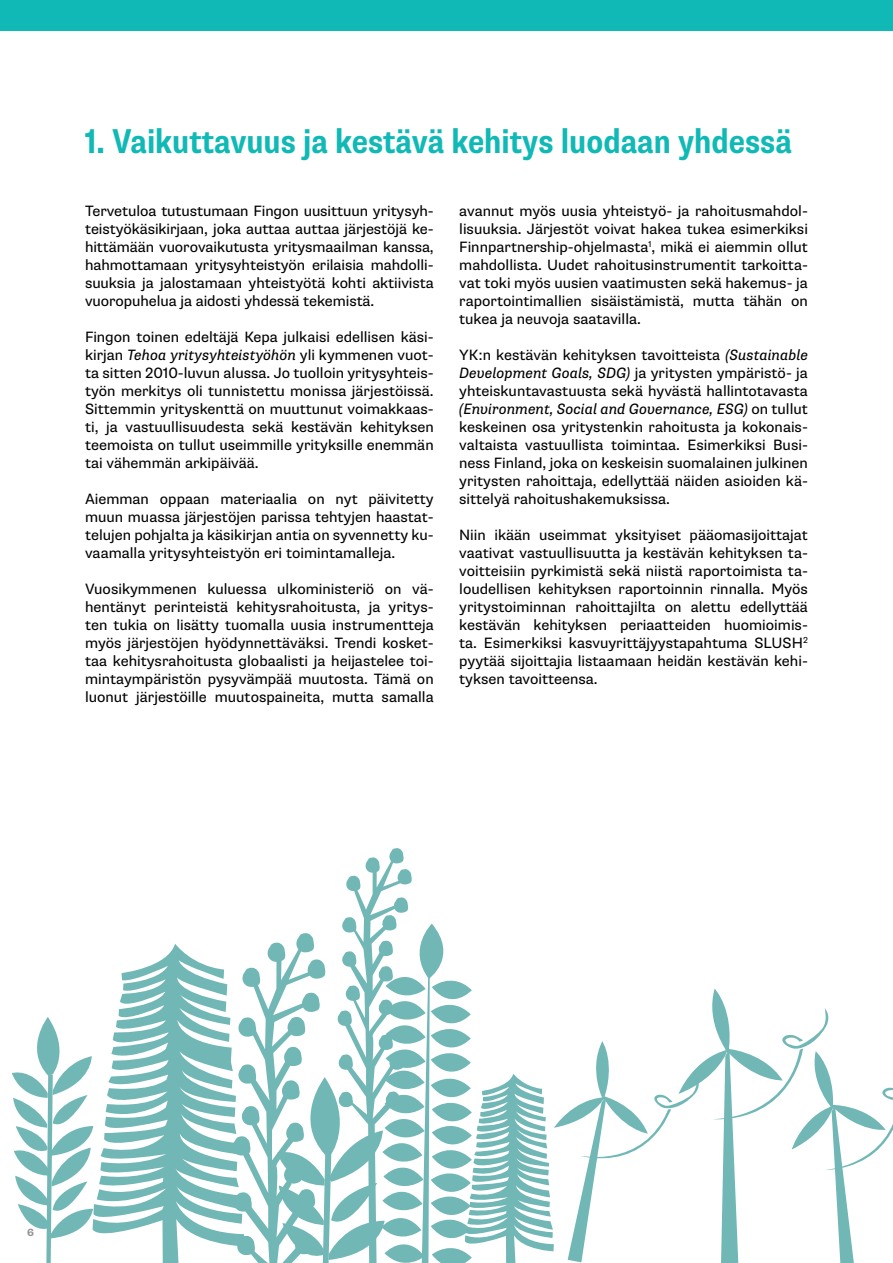
<style>
.page{position:relative;width:893px;height:1263px;background:#fff}
.page>*{position:absolute;margin:0;border:0;box-sizing:border-box;transform-origin:0 0}
.Heading_1{font:700 condensed 34.5px "Supria Sans";color:#10b9b5}
.t1{font:15px/18px "Supria Sans";color:#000;text-align:justify}
.t2{font:700 10.5px "Supria Sans";color:#929292}
.s1{font-style:italic}
</style>
<div class="page">
<div style="left:0;top:0;width:893px;height:30px;background:#10b9b5"></div>
<svg style="left:12px;top:1017px;width:81px;height:246px"></svg>
<svg style="left:93px;top:944px;width:137px;height:319px"></svg>
<svg style="left:230px;top:848px;width:663px;height:415px"></svg>
<p class="Heading_1" style="left:85px;top:121px;width:708px">1. Vaikuttavuus ja kestävä kehitys luodaan yhdessä</p>
<p class="t1" style="left:85px;top:202px;width:350px">Tervetuloa tutustumaan Fingon uusittuun yritysyh&shy;teistyökäsikirjaan, joka auttaa auttaa järjestöjä ke&shy;hittämään vuorovaikutusta yritysmaailman kanssa, hahmottamaan yritysyhteistyön erilaisia mahdolli&shy;suuksia ja jalostamaan yhteistyötä kohti aktiivista vuoropuhelua ja aidosti yhdessä tekemistä.</p>
<p class="t1" style="left:85px;top:328px;width:350px">Fingon toinen edeltäjä Kepa julkaisi edellisen käsi&shy;kirjan <span class="s1">Tehoa yritysyhteistyöhön</span> yli kymmenen vuot&shy;ta sitten 2010-luvun alussa. Jo tuolloin yritysyhteis&shy;työn merkitys oli tunnistettu monissa järjestöissä.<br>Sittemmin yrityskenttä on muuttunut voimakkaas&shy;ti, ja vastuullisuudesta sekä kestävän kehityksen teemoista on tullut useimmille yrityksille enemmän tai vähemmän arkipäivää.</p>
<p class="t1" style="left:85px;top:490px;width:350px">Aiemman oppaan materiaalia on nyt päivitetty muun muassa järjestöjen parissa tehtyjen haastat&shy;telujen pohjalta ja käsikirjan antia on syvennetty ku&shy;vaamalla yritysyhteistyön eri toimintamalleja.</p>
<p class="t1" style="left:85px;top:580px;width:350px">Vuosikymmenen kuluessa ulkoministeriö on vä&shy;hentänyt perinteistä kehitysrahoitusta, ja yritys&shy;ten tukia on lisätty tuomalla uusia instrumentteja myös järjestöjen hyödynnettäväksi. Trendi kosket&shy;taa kehitysrahoitusta globaalisti ja heijastelee toi&shy;mintaympäristön pysyvämpää muutosta. Tämä on luonut järjestöille muutospaineita, mutta samalla</p>
<p class="t1" style="left:459px;top:202px;width:350px">avannut myös uusia yhteistyö- ja rahoitusmahdol&shy;lisuuksia. Järjestöt voivat hakea tukea esimerkiksi Finnpartnership-ohjelmasta<sup>1</sup>, mikä ei aiemmin ollut mahdollista. Uudet rahoitusinstrumentit tarkoitta&shy;vat toki myös uusien vaatimusten sekä hakemus- ja raportointimallien sisäistämistä, mutta tähän on tukea ja neuvoja saatavilla.</p>
<p class="t1" style="left:459px;top:346px;width:350px">YK:n kestävän kehityksen tavoitteista <span class="s1">(Sustainable Development Goals, SDG)</span> ja yritysten ympäristö- ja yhteiskuntavastuusta sekä hyvästä hallintotavasta <span class="s1">(Environment, Social and Governance, ESG)</span> on tullut keskeinen osa yritystenkin rahoitusta ja kokonais&shy;valtaista vastuullista toimintaa. Esimerkiksi Busi&shy;ness Finland, joka on keskeisin suomalainen julkinen yritysten rahoittaja, edellyttää näiden asioiden kä&shy;sittelyä rahoitushakemuksissa.</p>
<p class="t1" style="left:459px;top:526px;width:350px">Niin ikään useimmat yksityiset pääomasijoittajat vaativat vastuullisuutta ja kestävän kehityksen ta&shy;voitteisiin pyrkimistä sekä niistä raportoimista ta&shy;loudellisen kehityksen raportoinnin rinnalla. Myös yritystoiminnan rahoittajilta on alettu edellyttää kestävän kehityksen periaatteiden huomioimis&shy;ta. Esimerkiksi kasvuyrittäjyystapahtuma SLUSH<sup>2 </sup>pyytää sijoittajia listaamaan heidän kestävän kehi&shy;tyksen tavoitteensa.</p>
<p class="t2" style="left:27px;top:1226px;width:8px">6</p>
</div>
